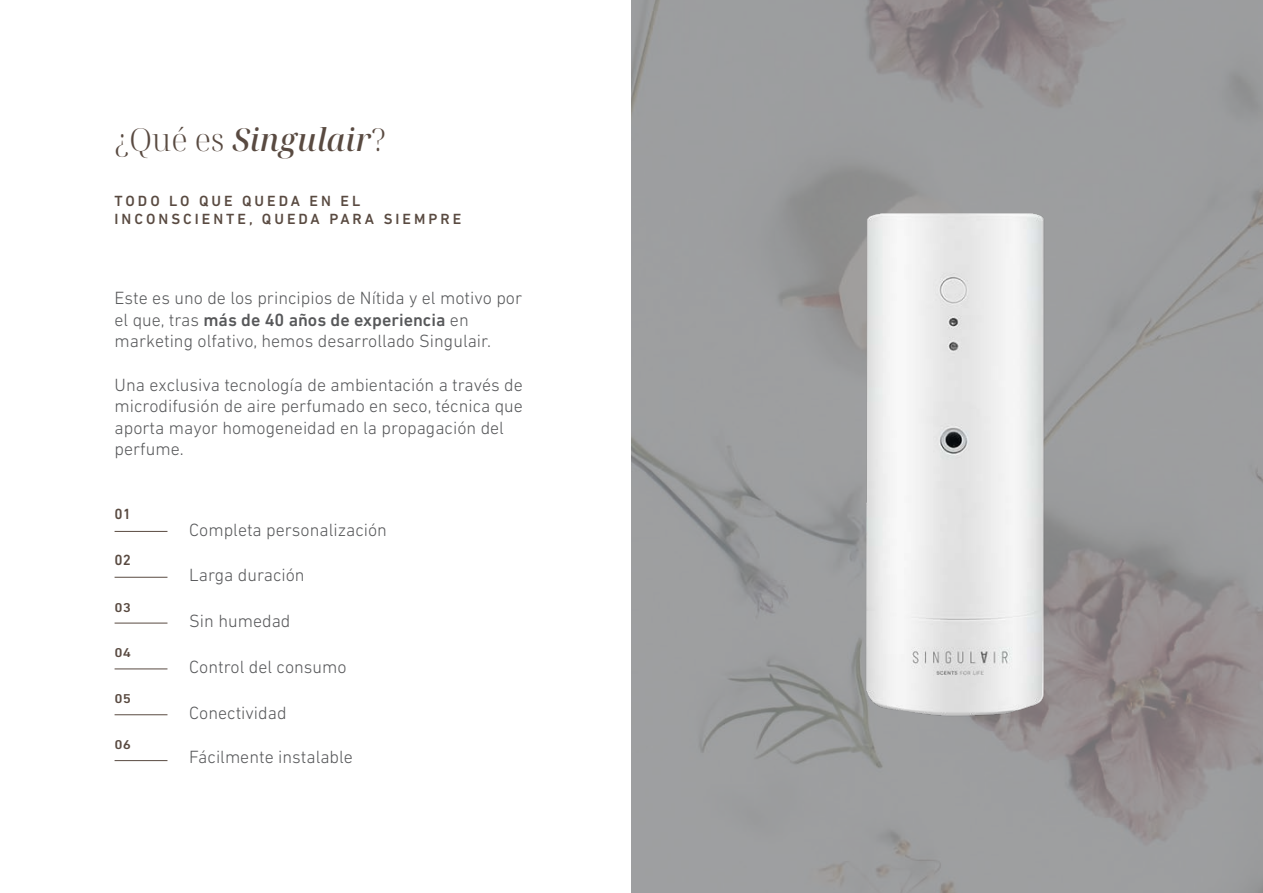
<style>
.page{position:relative;width:1263px;height:893px;background:#fff}
.page>*{position:absolute;margin:0;border:0;box-sizing:border-box;transform-origin:0 0}
.t1{font:italic 500 31.5px "Noto Serif Display";color:#594a41}
.t2{font:300 18px/21.6px "DIN Next LT Pro";color:#57585a}
.t3{font:500 15px/18px "DIN Next LT Pro";letter-spacing:.2em;color:#594a41}
.t4{font:500 13.05px "DIN Next LT Pro";color:#594a41;scale:1.15 1}
.s1{font-weight:300;font-style:normal}
.s2{font-weight:500}
</style>
<div class="page">
<svg style="left:631px;top:0;width:632px;height:893px;background:#9a9a9b"></svg>
<img style="left:768px;top:172px;width:390px;height:574px">
<hr style="left:115px;top:531px;width:52px;height:1px;background:#594a41">
<hr style="left:115px;top:577px;width:52px;height:1px;background:#594a41">
<hr style="left:115px;top:623px;width:52px;height:1px;background:#594a41">
<hr style="left:115px;top:668px;width:52px;height:1px;background:#594a41">
<hr style="left:115px;top:714px;width:52px;height:1px;background:#594a41">
<hr style="left:115px;top:760px;width:52px;height:1px;background:#594a41">
<h1 class="t1" style="left:115px;top:117px;width:273px"><span class="s1">¿Qué es</span> Singulair<span class="s1">?</span></h1>
<p class="t3" style="left:115px;top:191px;width:348px">TODO LO QUE QUEDA EN EL<br>INCONSCIENTE, QUEDA PARA SIEMPRE</p>
<p class="t2" style="left:115px;top:287px;width:409px">Este es uno de los principios de Nítida y el motivo por el que, tras <span class="s2">más de 40 años de experiencia</span> en marketing olfativo, hemos desarrollado Singulair.</p>
<p class="t2" style="left:115px;top:373px;width:410px">Una exclusiva tecnología de ambientación a través de microdifusión de aire perfumado en seco, técnica que aporta mayor homogeneidad en la propagación del perfume.</p>
<p class="t3" style="left:115px;top:505px;width:18px">01</p>
<p class="t3" style="left:115px;top:551px;width:18px">02</p>
<p class="t4" style="left:115px;top:600px;width:16px">03</p>
<p class="t4" style="left:115px;top:645px;width:16px">04</p>
<p class="t4" style="left:115px;top:691px;width:16px">05</p>
<p class="t4" style="left:115px;top:737px;width:16px">06</p>
<p class="t2" style="left:189px;top:518px;width:199px">Completa personalización</p>
<p class="t2" style="left:189px;top:564px;width:117px">Larga duración</p>
<p class="t2" style="left:189px;top:610px;width:103px">Sin humedad</p>
<p class="t2" style="left:189px;top:656px;width:159px">Control del consumo</p>
<p class="t2" style="left:189px;top:702px;width:99px">Conectividad</p>
<p class="t2" style="left:189px;top:745px;width:165px">Fácilmente instalable</p>
</div>
